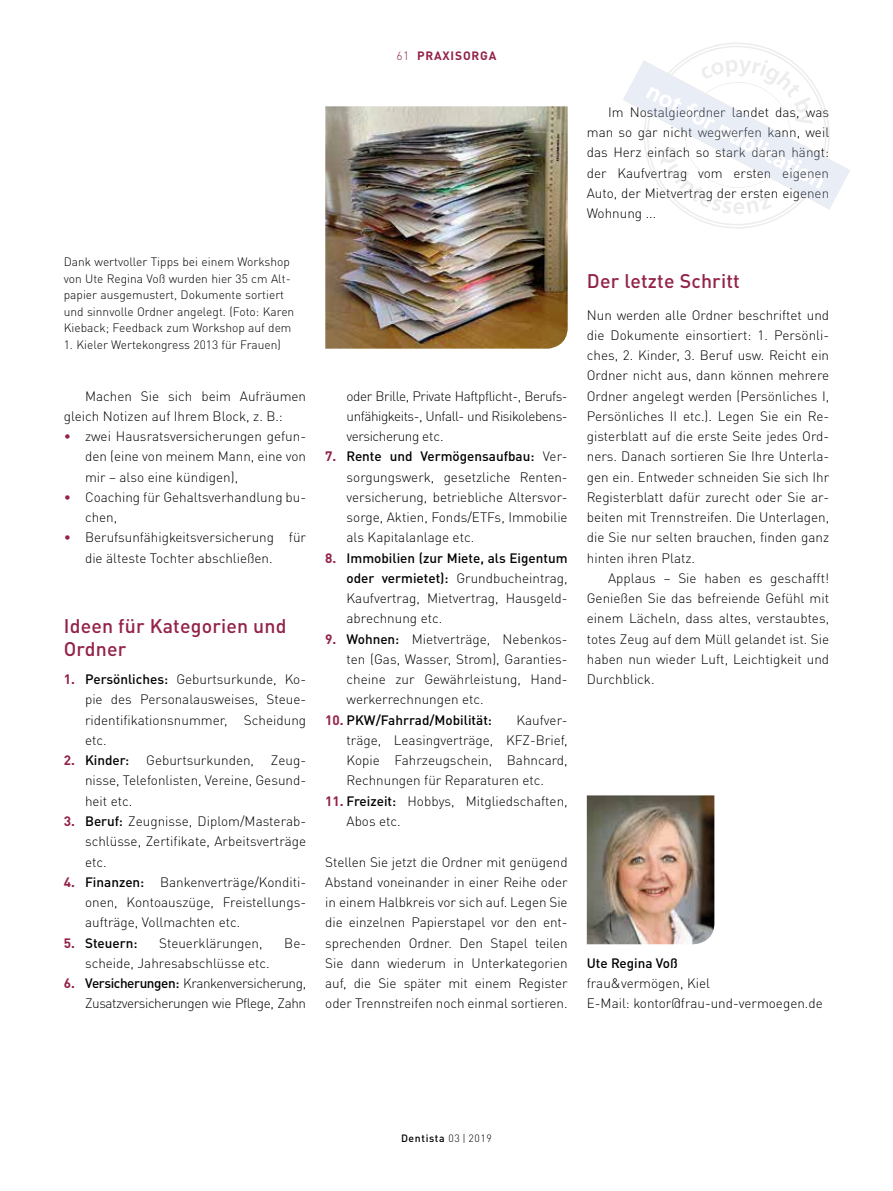
<style>
.page{position:relative;width:893px;height:1191px;background:#fff}
.page>*{position:absolute;margin:0;border:0;box-sizing:border-box;transform-origin:0 0}
.t1{font:500 19.5px/23.4px "DINOT";letter-spacing:.01em;color:#932247}
.t2{font:300 13.5px/20.2px "DINOT";color:#000;text-align:justify}
.t3{font:300 13.5px/20.2px "DINOT";letter-spacing:-.03em;color:#000;text-align:right}
.t4{font:500 13.5px "DINOT";color:#000}
.t5{font:300 12px/16.5px "DINOT";color:#000}
.t6{font:700 12px "DINOT";letter-spacing:.07em;color:#932247}
.t7{font:500 10.5px "DINOT";letter-spacing:.06em;color:#000}
.s1{color:#932247}
.s2{font-weight:700;color:#932247}
.s3{font-weight:500}
.s4{font-weight:300}
</style>
<div class="page">
<img style="left:325px;top:106px;width:243px;height:243px">
<img style="left:587px;top:795px;width:127px;height:149px">
<svg style="left:623px;top:43px;width:227px;height:186px"></svg>
<p class="t5" style="left:64px;top:253px;width:232px">Dank wertvoller Tipps bei einem Workshop von Ute Regina Voß wurden hier 35 cm Alt&shy;papier ausgemustert, Dokumente sortiert und sinnvolle Ordner angelegt. (Foto: Karen Kieback; Feedback zum Workshop auf dem</p>
<p class="t5" style="left:64px;top:336px;width:219px">1. Kieler Wertekongress 2013 für Frauen)</p>
<p class="t2" style="left:64px;top:385px;width:244px;text-indent:21px">Machen Sie sich beim Aufräumen gleich Notizen auf Ihrem Block, z. B.:</p>
<p class="t2" style="left:85px;top:426px;width:223px;text-indent:-21px"><span class="s1">•</span> zwei Hausratsversicherungen gefun&shy;den (eine von meinem Mann, eine von mir – also eine kündigen),</p>
<p class="t2" style="left:85px;top:487px;width:223px;text-indent:-21px"><span class="s1">•</span> Coaching für Gehaltsverhandlung bu&shy;chen,</p>
<p class="t2" style="left:85px;top:527px;width:223px;text-indent:-21px"><span class="s1">•</span> Berufsunfähigkeitsversicherung für die älteste Tochter abschließen.</p>
<h1 class="t1" style="left:64px;top:613px;width:224px">Ideen für Kategorien und<br>Ordner</h1>
<p class="t2" style="left:85px;top:669px;width:223px;text-indent:-21px"><span class="s2">1.</span> <span class="s3">Persönliches:</span> Geburtsurkunde, Ko&shy;pie des Personalausweises, Steue&shy;ridentifikationsnummer, Scheidung etc.</p>
<p class="t2" style="left:85px;top:750px;width:223px;text-indent:-21px"><span class="s2">2.</span> <span class="s3">Kinder:</span> Geburtsurkunden, Zeug&shy;nisse, Telefonlisten, Vereine, Gesund&shy;heit etc.</p>
<p class="t2" style="left:85px;top:811px;width:223px;text-indent:-21px"><span class="s2">3.</span> <span class="s3">Beruf:</span> Zeugnisse, Diplom/Masterab&shy;schlüsse, Zertifikate, Arbeitsverträge etc.</p>
<p class="t2" style="left:85px;top:871px;width:223px;text-indent:-21px"><span class="s2">4.</span> <span class="s3">Finanzen:</span> Bankenverträge/Konditi&shy;onen, Kontoauszüge, Freistellungs&shy;aufträge, Vollmachten etc.</p>
<p class="t4" style="left:64px;top:934px;width:75px"><span class="s2">5.</span> Steuern:</p>
<p class="t2" style="left:159px;top:932px;width:105px">Steuerklärungen,</p>
<p class="t2" style="left:284px;top:932px;width:23px">Be-</p>
<p class="t2" style="left:85px;top:952px;width:186px">scheide, Jahresabschlüsse etc.</p>
<p class="t3" style="left:64px;top:973px;width:244px"><span class="s2">6.</span> <span class="s3">Versicherungen:</span> Krankenversicherung,<br>Zusatzversicherungen wie Pflege, Zahn</p>
<p class="t6" style="left:396px;top:48px;width:102px"><span class="s4">61</span> PRAXISORGA</p>
<p class="t2" style="left:587px;top:102px;width:244px;text-indent:21px">Im Nostalgieordner landet das, was man so gar nicht wegwerfen kann, weil das Herz einfach so stark daran hängt: der Kaufvertrag vom ersten eigenen Auto, der Mietvertrag der ersten eigenen Wohnung ...</p>
<p class="t2" style="left:347px;top:385px;width:223px">oder Brille, Private Haftpflicht- , Berufs&shy;unfähigkeits-, Unfall- und Risikolebens&shy;versicherung etc.</p>
<p class="t2" style="left:347px;top:446px;width:223px;text-indent:-21px"><span class="s2">7.</span> <span class="s3">Rente und Vermögensaufbau:</span> Ver&shy;sorgungswerk, gesetzliche Renten&shy;versicherung, betriebliche Altersvor&shy;sorge, Aktien, Fonds/ETFs, Immobilie als Kapitalanlage etc.</p>
<p class="t2" style="left:347px;top:547px;width:223px;text-indent:-21px"><span class="s2">8.</span> <span class="s3">Immobilien (zur Miete, als Eigentum oder vermietet):</span> Grundbucheintrag, Kaufvertrag, Mietvertrag, Hausgeld&shy;abrechnung etc.</p>
<p class="t2" style="left:347px;top:628px;width:223px;text-indent:-21px"><span class="s2">9.</span> <span class="s3">Wohnen:</span> Mietverträge, Nebenkos&shy;ten (Gas, Wasser, Strom), Garanties&shy;cheine zur Gewährleistung, Hand&shy;werkerrechnungen etc.</p>
<p class="t4" style="left:325px;top:711px;width:168px"><span class="s2">10.</span> PKW/Fahrrad/Mobilität:</p>
<p class="t2" style="left:347px;top:709px;width:223px;text-indent:170px">Kaufver&shy;träge, Leasingverträge, KFZ- Brief, Kopie Fahrzeugschein, Bahncard, Rechnungen für Reparaturen etc.</p>
<p class="t2" style="left:347px;top:790px;width:223px;text-indent:-21px"><span class="s2">11.</span> <span class="s3">Freizeit:</span> Hobbys, Mitgliedschaften,<br>Abos etc.</p>
<p class="t2" style="left:325px;top:851px;width:244px">Stellen Sie jetzt die Ordner mit genügend Abstand voneinander in einer Reihe oder in einem Halbkreis vor sich auf. Legen Sie die einzelnen Papierstapel vor den ent&shy;sprechenden Ordner. Den Stapel teilen Sie dann wiederum in Unterkategorien auf, die Sie später mit einem Register oder Trennstreifen noch einmal sortieren.</p>
<h1 class="t1" style="left:587px;top:269px;width:155px">Der letzte Schritt</h1>
<p class="t2" style="left:587px;top:304px;width:244px">Nun werden alle Ordner beschriftet und die Dokumente einsortiert: 1. Persönli&shy;ches, 2. Kinder, 3. Beruf usw. Reicht ein Ordner nicht aus, dann können mehrere Ordner angelegt werden (Persönliches I, Persönliches II etc.). Legen Sie ein Re&shy;gisterblatt auf die erste Seite jedes Ord&shy;ners. Danach sortieren Sie Ihre Unterla&shy;gen ein. Entweder schneiden Sie sich Ihr Registerblatt dafür zurecht oder Sie ar&shy;beiten mit Trennstreifen. Die Unterlagen, die Sie nur selten brauchen, finden ganz hinten ihren Platz.</p>
<p class="t2" style="left:587px;top:568px;width:244px;text-indent:21px">Applaus – Sie haben es geschafft!<br>Genießen Sie das befreiende Gefühl mit einem Lächeln, dass altes, verstaubtes, totes Zeug auf dem Müll gelandet ist. Sie haben nun wieder Luft, Leichtigkeit und Durchblick.</p>
<p class="t4" style="left:587px;top:954px;width:92px">Ute Regina Voß</p>
<p class="t2" style="left:587px;top:973px;width:238px">frau&amp;vermögen, Kiel<br>E-Mail: kontor@frau-und-vermoegen.de</p>
<p class="t7" style="left:401px;top:1131px;width:92px">Dentista <span class="s4">03 | 2019</span></p>
</div>
